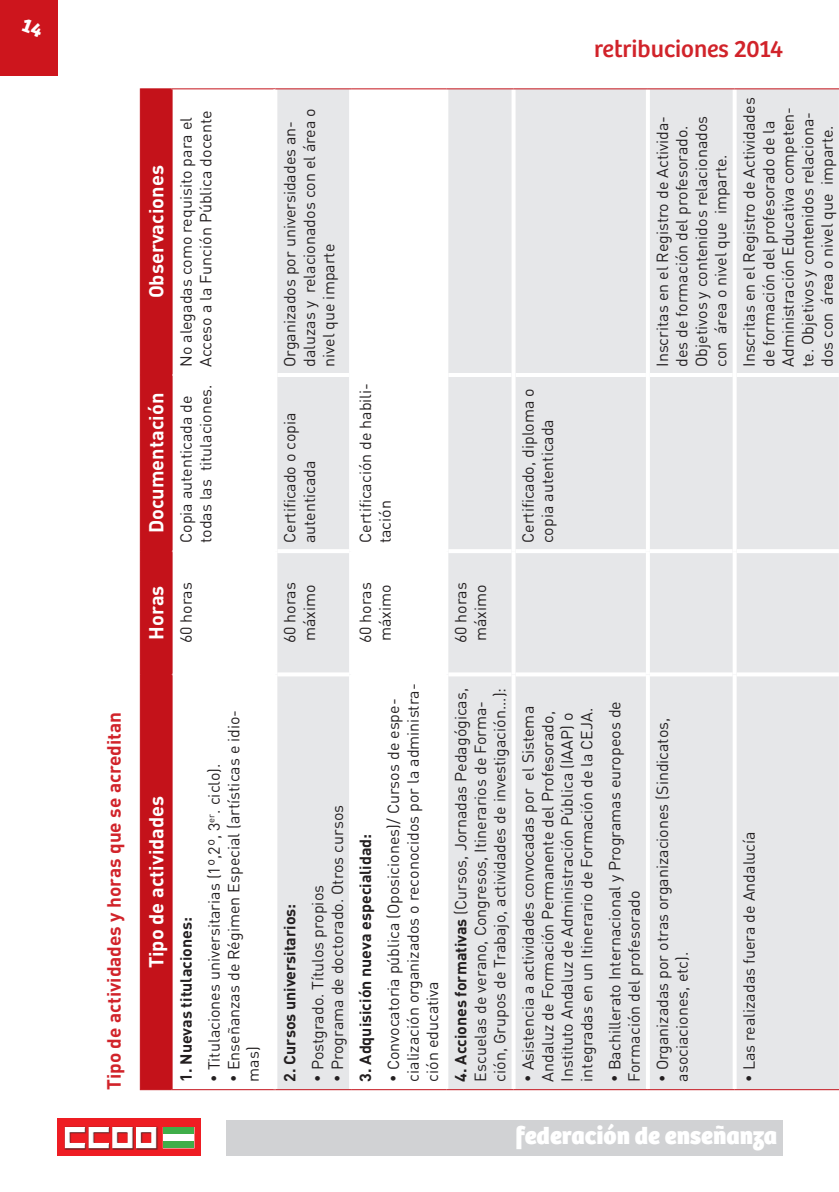
<style>
.page{position:relative;width:839px;height:1192px;background:#fff}
.page>*{position:absolute;margin:0;border:0;box-sizing:border-box;transform-origin:0 0}
.t1{font:800 24.6px "Bree";color:#fff}
.t2{font:24.6px "Bree";color:#d1232a}
.Texto_tabla{font:700 20px "DIN Pro";color:#fff}
.Subtítulo_3{font:700 19px "DIN Pro";color:#d1232a}
.Texto_tabla-2{font:16px/19.6px "DIN Pro";color:#231f20}
.Texto_tabla-3{font:700 16px "DIN Pro";color:#231f20}
.s1{font-weight:700}
</style>
<div class="page">
<div style="left:226px;top:1119px;width:557px;height:36px;background:#d1d2d4"></div>
<div style="left:1px;top:1px;width:57px;height:74px;background:#cd151d"></div>
<div style="left:58px;top:1118px;width:143px;height:38px;background:#ee1d23"></div>
<div style="left:64px;top:1126px;width:95px;height:24px;background:#231f20;opacity:.59"></div>
<svg style="left:64px;top:1126px;width:94px;height:22px"></svg>
<div style="left:163px;top:1126px;width:31px;height:22px;background:#fff;border:3px solid #fff"></div>
<div style="left:164px;top:1127px;width:30px;height:7px;background:#40ae49"></div>
<div style="left:164px;top:1140px;width:30px;height:7px;background:#40ae49"></div>
<div style="left:141px;top:89px;width:30px;height:999px;background:#c4121a"></div>
<div style="left:277px;top:89px;width:561px;height:999px;background:#e6e7e9"></div>
<svg style="left:353px;top:89px;width:91px;height:999px"></svg>
<hr style="left:140px;top:674px;width:1px;height:415px;background:#c4121a">
<hr style="left:141px;top:1088px;width:31px;height:1px;background:#c4121a">
<hr style="left:140px;top:551px;width:1px;height:123px;background:#c4121a">
<hr style="left:140px;top:375px;width:1px;height:176px;background:#c4121a">
<hr style="left:140px;top:88px;width:1px;height:287px;background:#c4121a">
<hr style="left:141px;top:88px;width:31px;height:1px;background:#c4121a">
<hr style="left:141px;top:673px;width:30px;height:2px;background:#c4121a">
<hr style="left:141px;top:550px;width:30px;height:2px;background:#c4121a">
<hr style="left:141px;top:374px;width:30px;height:2px;background:#c4121a">
<hr style="left:171px;top:674px;width:2px;height:414px;background:#c4121a">
<hr style="left:171px;top:551px;width:2px;height:123px;background:#c4121a">
<hr style="left:171px;top:375px;width:2px;height:176px;background:#c4121a">
<hr style="left:171px;top:89px;width:2px;height:286px;background:#c4121a">
<hr style="left:172px;top:1088px;width:103px;height:1px;background:#c4121a">
<hr style="left:172px;top:88px;width:103px;height:1px;background:#c4121a">
<hr style="left:277px;top:672px;width:72px;height:4px;background:#fff">
<hr style="left:277px;top:549px;width:72px;height:4px;background:#fff">
<hr style="left:277px;top:373px;width:72px;height:4px;background:#fff">
<hr style="left:349px;top:674px;width:4px;height:414px;background:#fff">
<hr style="left:349px;top:551px;width:4px;height:123px;background:#fff">
<hr style="left:353px;top:672px;width:91px;height:4px;background:#fff">
<hr style="left:349px;top:375px;width:4px;height:176px;background:#fff">
<hr style="left:353px;top:549px;width:91px;height:4px;background:#fff">
<hr style="left:349px;top:89px;width:4px;height:286px;background:#fff">
<hr style="left:353px;top:373px;width:91px;height:4px;background:#fff">
<hr style="left:444px;top:674px;width:4px;height:414px;background:#fff">
<hr style="left:444px;top:551px;width:4px;height:123px;background:#fff">
<hr style="left:448px;top:672px;width:64px;height:4px;background:#fff">
<hr style="left:444px;top:375px;width:4px;height:176px;background:#fff">
<hr style="left:448px;top:549px;width:64px;height:4px;background:#fff">
<hr style="left:444px;top:89px;width:4px;height:286px;background:#fff">
<hr style="left:448px;top:373px;width:64px;height:4px;background:#fff">
<hr style="left:512px;top:674px;width:4px;height:414px;background:#fff">
<hr style="left:512px;top:551px;width:4px;height:123px;background:#fff">
<hr style="left:516px;top:672px;width:130px;height:4px;background:#fff">
<hr style="left:512px;top:375px;width:4px;height:176px;background:#fff">
<hr style="left:516px;top:549px;width:130px;height:4px;background:#fff">
<hr style="left:512px;top:89px;width:4px;height:286px;background:#fff">
<hr style="left:516px;top:373px;width:130px;height:4px;background:#fff">
<hr style="left:646px;top:674px;width:4px;height:414px;background:#fff">
<hr style="left:646px;top:551px;width:4px;height:123px;background:#fff">
<hr style="left:650px;top:672px;width:83px;height:4px;background:#fff">
<hr style="left:646px;top:375px;width:4px;height:176px;background:#fff">
<hr style="left:650px;top:549px;width:83px;height:4px;background:#fff">
<hr style="left:646px;top:89px;width:4px;height:286px;background:#fff">
<hr style="left:650px;top:373px;width:83px;height:4px;background:#fff">
<hr style="left:733px;top:674px;width:4px;height:414px;background:#fff">
<hr style="left:733px;top:551px;width:4px;height:123px;background:#fff">
<hr style="left:737px;top:672px;width:102px;height:4px;background:#fff">
<hr style="left:733px;top:375px;width:4px;height:176px;background:#fff">
<hr style="left:737px;top:549px;width:102px;height:4px;background:#fff">
<hr style="left:733px;top:89px;width:4px;height:286px;background:#fff">
<hr style="left:737px;top:373px;width:102px;height:4px;background:#fff">
<hr style="left:275px;top:1088px;width:76px;height:1px;background:#c4121a">
<hr style="left:275px;top:88px;width:76px;height:1px;background:#c4121a">
<hr style="left:351px;top:1088px;width:95px;height:1px;background:#c4121a">
<hr style="left:351px;top:88px;width:95px;height:1px;background:#c4121a">
<hr style="left:446px;top:1088px;width:68px;height:1px;background:#c4121a">
<hr style="left:446px;top:88px;width:68px;height:1px;background:#c4121a">
<hr style="left:514px;top:1088px;width:134px;height:1px;background:#c4121a">
<hr style="left:514px;top:88px;width:134px;height:1px;background:#c4121a">
<hr style="left:648px;top:1088px;width:87px;height:1px;background:#c4121a">
<hr style="left:648px;top:88px;width:87px;height:1px;background:#c4121a">
<hr style="left:735px;top:1088px;width:104px;height:1px;background:#c4121a">
<hr style="left:735px;top:88px;width:104px;height:1px;background:#c4121a">
<p class="Texto_tabla" style="left:143px;top:298px;width:134px;rotate:-90deg">Observaciones</p>
<p class="Texto_tabla" style="left:143px;top:533px;width:142px;rotate:-90deg">Documentación</p>
<p class="Texto_tabla" style="left:143px;top:639px;width:56px;rotate:-90deg">Horas</p>
<p class="Texto_tabla-2" style="left:176px;top:367px;width:258px;rotate:-90deg">No alegadas como requisito para el<br>Acceso a la Función Pública docente</p>
<p class="Texto_tabla-2" style="left:176px;top:543px;width:160px;rotate:-90deg">Copia autenticada de todas las titulaciones.</p>
<p class="Texto_tabla-2" style="left:176px;top:643px;width:63px;rotate:-90deg">60 horas</p>
<p class="Subtítulo_3" style="left:101px;top:1089px;width:379px;rotate:-90deg">Tipo de actividades y horas que se acreditan</p>
<p class="Texto_tabla" style="left:143px;top:968px;width:174px;rotate:-90deg">Tipo de actividades</p>
<p class="Texto_tabla-3" style="left:175px;top:1081px;width:166px;rotate:-90deg">1. Nuevas titulaciones:</p>
<p class="Texto_tabla-2" style="left:223px;top:1081px;width:373px;rotate:-90deg">• Enseñanzas de Régimen Especial (artísticas e idio&shy;mas)</p>
<p class="Texto_tabla-2" style="left:204px;top:1081px;width:319px;rotate:-90deg">• Titulaciones universitarias (1º,2º, 3<sup>er</sup>. ciclo).</p>
<p class="Texto_tabla-2" style="left:279px;top:367px;width:260px;rotate:-90deg">Organizados por universidades an&shy;daluzas y relacionados con el área o nivel que imparte</p>
<p class="Texto_tabla-2" style="left:279px;top:543px;width:132px;rotate:-90deg">Certificado o copia autenticada</p>
<p class="Texto_tabla-2" style="left:279px;top:643px;width:63px;rotate:-90deg">60 horas máximo</p>
<p class="Texto_tabla-2" style="left:355px;top:543px;width:162px;rotate:-90deg">Certificación de habili&shy;tación</p>
<p class="Texto_tabla-2" style="left:355px;top:643px;width:63px;rotate:-90deg">60 horas máximo</p>
<p class="Texto_tabla-2" style="left:450px;top:643px;width:63px;rotate:-90deg">60 horas máximo</p>
<p class="Texto_tabla-2" style="left:518px;top:543px;width:156px;rotate:-90deg">Certificado, diploma o copia autenticada</p>
<h1 class="t2" style="left:594px;top:34px;width:191px">retribuciones 2014</h1>
<p class="Texto_tabla-2" style="left:652px;top:367px;width:253px;rotate:-90deg">Inscritas en el Registro de Activida&shy;des de formación del profesorado.<br>Objetivos y contenidos relacionados con área o nivel que imparte.</p>
<p class="Texto_tabla-2" style="left:739px;top:367px;width:271px;rotate:-90deg">Inscritas en el Registro de Actividades de formación del profesorado de la Administración Educativa competen&shy;te. Objetivos y contenidos relaciona&shy;dos con área o nivel que imparte.</p>
<p class="Texto_tabla-3" style="left:279px;top:1081px;width:179px;rotate:-90deg">2. Cursos universitarios:</p>
<p class="Texto_tabla-2" style="left:327px;top:1081px;width:278px;rotate:-90deg">• Programa de doctorado. Otros cursos</p>
<p class="Texto_tabla-2" style="left:307px;top:1081px;width:198px;rotate:-90deg">• Postgrado. Títulos propios</p>
<p class="Texto_tabla-3" style="left:355px;top:1081px;width:249px;rotate:-90deg">3. Adquisición nueva especialidad:</p>
<p class="Texto_tabla-2" style="left:383px;top:1081px;width:399px;rotate:-90deg">• Convocatoria pública (Oposiciones)/ Cursos de espe&shy;cialización organizados o reconocidos por la administra&shy;ción educativa</p>
<p class="Texto_tabla-2" style="left:450px;top:1081px;width:395px;rotate:-90deg"><span class="s1">4. Acciones formativas</span> (Cursos, Jornadas Pedagógicas,<br>Escuelas de verano, Congresos, Itinerarios de Forma&shy;ción, Grupos de Trabajo, actividades de investigación...):</p>
<p class="Texto_tabla-2" style="left:518px;top:1081px;width:377px;rotate:-90deg">• Asistencia a actividades convocadas por el Sistema Andaluz de Formación Permanente del Profesorado, Instituto Andaluz de Administración Pública (IAAP) o integradas en un Itinerario de Formación de la CEJA.</p>
<p class="Texto_tabla-2" style="left:604px;top:1081px;width:382px;rotate:-90deg">• Bachillerato Internacional y Programas europeos de<br>Formación del profesorado</p>
<p class="Texto_tabla-2" style="left:652px;top:1081px;width:365px;rotate:-90deg">• Organizadas por otras organizaciones (Sindicatos, asociaciones, etc).</p>
<p class="Texto_tabla-2" style="left:739px;top:1081px;width:252px;rotate:-90deg">• Las realizadas fuera de Andalucía</p>
<h1 class="t1" style="left:515px;top:1120px;width:263px">federación de enseñanza</h1>
</div>
